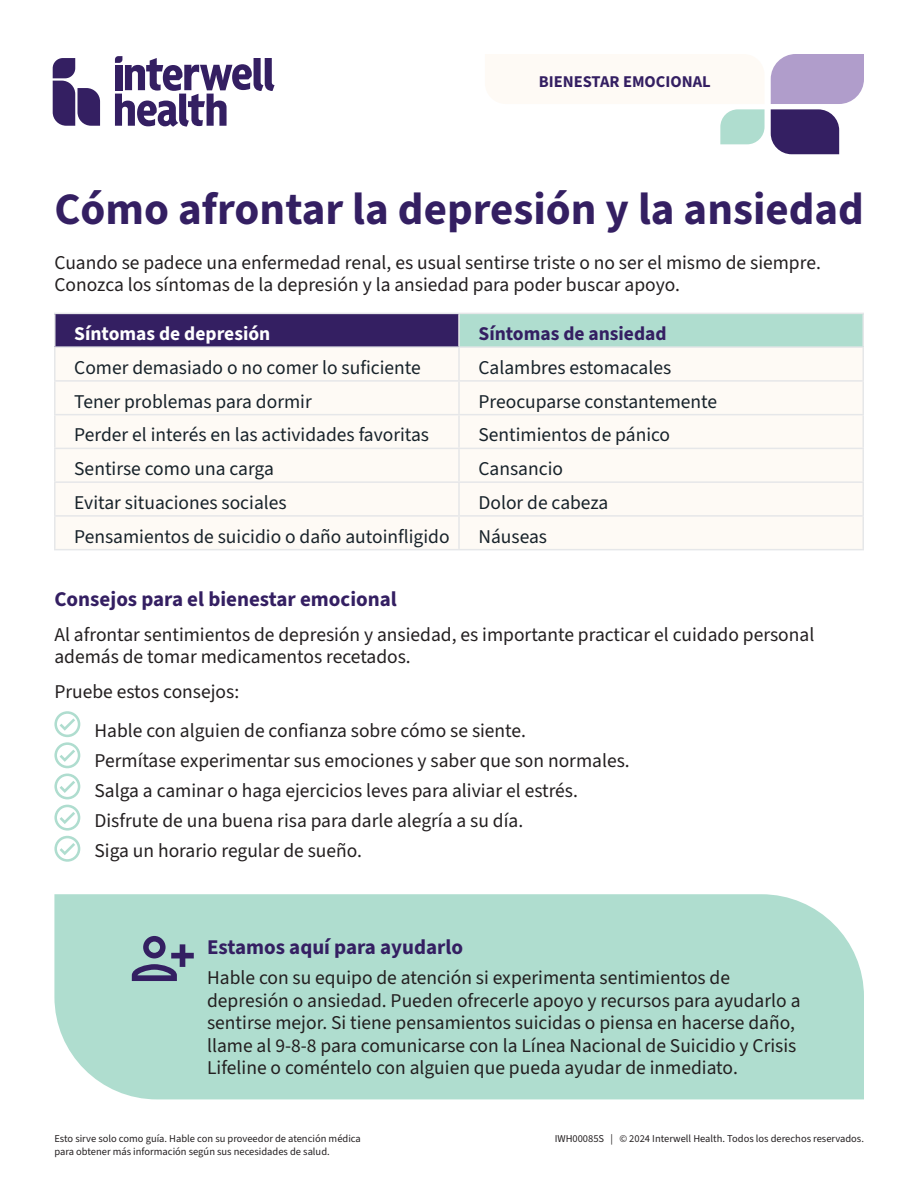
<style>
.page{position:relative;width:918px;height:1188px;background:#fff}
.page>*{position:absolute;margin:0;border:0;box-sizing:border-box;transform-origin:0 0}
.t1{font:700 45px "Source Sans 3";color:#341f62}
.t2{font:700 21px "Source Sans 3";color:#341f62}
.t3{font:19.5px/22.5px "Source Sans 3";color:#231f20}
.Body_Copy{font:19.5px "Source Sans 3";color:#17222a}
.Body_Copy-2{font:700 19.5px "Source Sans 3";color:#fff}
.Body_Copy-3{font:700 19.5px "Source Sans 3";color:#341f62}
.t4{font:700 16.5px "Source Sans 3";color:#341f62}
.t5{font:10.5px/12.6px "Source Sans 3";color:#231f20}
</style>
<div class="page">
<div style="left:55px;top:313px;width:404px;height:34px;background:#341f62"></div>
<div style="left:459px;top:313px;width:404px;height:34px;background:#afddcf"></div>
<div style="left:56px;top:413px;width:806px;height:136px;background:#fefaf5"></div>
<hr style="left:54px;top:313px;width:405px;height:1px;background:#e6e7e9">
<hr style="left:54px;top:314px;width:2px;height:32px;background:#e6e7e9">
<hr style="left:459px;top:313px;width:405px;height:1px;background:#e6e7e9">
<hr style="left:458px;top:314px;width:2px;height:32px;background:#e6e7e9">
<hr style="left:862px;top:314px;width:2px;height:32px;background:#e6e7e9">
<hr style="left:54px;top:346px;width:405px;height:2px;background:#e6e7e9">
<hr style="left:54px;top:348px;width:2px;height:32px;background:#e6e7e9">
<hr style="left:459px;top:346px;width:405px;height:2px;background:#e6e7e9">
<hr style="left:458px;top:348px;width:2px;height:32px;background:#e6e7e9">
<hr style="left:862px;top:348px;width:2px;height:32px;background:#e6e7e9">
<hr style="left:54px;top:380px;width:405px;height:2px;background:#e6e7e9">
<hr style="left:54px;top:382px;width:2px;height:32px;background:#e6e7e9">
<hr style="left:459px;top:380px;width:405px;height:2px;background:#e6e7e9">
<hr style="left:458px;top:382px;width:2px;height:32px;background:#e6e7e9">
<hr style="left:862px;top:382px;width:2px;height:32px;background:#e6e7e9">
<hr style="left:54px;top:414px;width:405px;height:1px;background:#e6e7e9">
<hr style="left:54px;top:415px;width:2px;height:33px;background:#e6e7e9">
<hr style="left:459px;top:414px;width:405px;height:1px;background:#e6e7e9">
<hr style="left:458px;top:415px;width:2px;height:33px;background:#e6e7e9">
<hr style="left:862px;top:415px;width:2px;height:33px;background:#e6e7e9">
<hr style="left:54px;top:448px;width:405px;height:1px;background:#e6e7e9">
<hr style="left:54px;top:449px;width:2px;height:32px;background:#e6e7e9">
<hr style="left:459px;top:448px;width:405px;height:1px;background:#e6e7e9">
<hr style="left:458px;top:449px;width:2px;height:32px;background:#e6e7e9">
<hr style="left:862px;top:449px;width:2px;height:32px;background:#e6e7e9">
<hr style="left:54px;top:481px;width:405px;height:2px;background:#e6e7e9">
<hr style="left:54px;top:483px;width:2px;height:32px;background:#e6e7e9">
<hr style="left:459px;top:481px;width:405px;height:2px;background:#e6e7e9">
<hr style="left:458px;top:483px;width:2px;height:32px;background:#e6e7e9">
<hr style="left:862px;top:483px;width:2px;height:32px;background:#e6e7e9">
<hr style="left:54px;top:515px;width:405px;height:2px;background:#e6e7e9">
<hr style="left:54px;top:517px;width:2px;height:32px;background:#e6e7e9">
<hr style="left:459px;top:515px;width:405px;height:2px;background:#e6e7e9">
<hr style="left:458px;top:517px;width:2px;height:32px;background:#e6e7e9">
<hr style="left:862px;top:517px;width:2px;height:32px;background:#e6e7e9">
<hr style="left:54px;top:549px;width:405px;height:1px;background:#e6e7e9">
<hr style="left:459px;top:549px;width:405px;height:1px;background:#e6e7e9">
<div style="left:54px;top:894px;width:810px;height:205px;background:#afddcf"></div>
<svg style="left:132px;top:936px;width:62px;height:45px;background:#8197a6"></svg>
<svg style="left:54px;top:711px;width:26px;height:57px"></svg>
<svg style="left:54px;top:774px;width:26px;height:25px"></svg>
<svg style="left:53px;top:58px;width:47px;height:68px"></svg>
<svg style="left:115px;top:56px;width:160px;height:71px"></svg>
<svg style="left:771px;top:54px;width:93px;height:100px"></svg>
<svg style="left:720px;top:109px;width:45px;height:35px;background:#b7e0d4"></svg>
<svg style="left:54px;top:805px;width:26px;height:57px"></svg>
<h1 class="t4" style="left:539px;top:71px;width:173px">BIENESTAR EMOCIONAL</h1>
<h1 class="t1" style="left:54px;top:180px;width:811px">Cómo afrontar la depresión y la ansiedad</h1>
<h1 class="t3" style="left:54px;top:251px;width:768px">Cuando se padece una enfermedad renal, es usual sentirse triste o no ser el mismo de siempre.<br>Conozca los síntomas de la depresión y la ansiedad para poder buscar apoyo.</h1>
<p class="Body_Copy-2" style="left:74px;top:321px;width:198px">Síntomas de depresión</p>
<p class="Body_Copy-3" style="left:478px;top:321px;width:190px">Síntomas de ansiedad</p>
<p class="Body_Copy" style="left:74px;top:355px;width:348px">Comer demasiado o no comer lo suficiente</p>
<p class="Body_Copy" style="left:478px;top:355px;width:194px">Calambres estomacales</p>
<p class="Body_Copy" style="left:74px;top:389px;width:239px">Tener problemas para dormir</p>
<p class="Body_Copy" style="left:478px;top:389px;width:240px">Preocuparse constantemente</p>
<p class="Body_Copy" style="left:74px;top:423px;width:356px">Perder el interés en las actividades favoritas</p>
<p class="Body_Copy" style="left:478px;top:423px;width:193px">Sentimientos de pánico</p>
<p class="Body_Copy" style="left:74px;top:456px;width:201px">Sentirse como una carga</p>
<p class="Body_Copy" style="left:478px;top:456px;width:86px">Cansancio</p>
<p class="Body_Copy" style="left:74px;top:490px;width:214px">Evitar situaciones sociales</p>
<p class="Body_Copy" style="left:478px;top:490px;width:131px">Dolor de cabeza</p>
<p class="Body_Copy" style="left:74px;top:524px;width:377px">Pensamientos de suicidio o daño autoinfligido</p>
<p class="Body_Copy" style="left:478px;top:524px;width:70px">Náuseas</p>
<h1 class="t2" style="left:54px;top:586px;width:344px">Consejos para el bienestar emocional</h1>
<h1 class="t3" style="left:54px;top:623px;width:761px">Al afrontar sentimientos de depresión y ansiedad, es importante practicar el cuidado personal además de tomar medicamentos recetados.</h1>
<h1 class="t3" style="left:54px;top:680px;width:186px">Pruebe estos consejos:</h1>
<h1 class="t3" style="left:94px;top:720px;width:433px">Hable con alguien de confianza sobre cómo se siente.</h1>
<h1 class="t3" style="left:94px;top:750px;width:537px">Permítase experimentar sus emociones y saber que son normales.</h1>
<h1 class="t3" style="left:94px;top:780px;width:485px">Salga a caminar o haga ejercicios leves para aliviar el estrés.</h1>
<h1 class="t3" style="left:94px;top:810px;width:430px">Disfrute de una buena risa para darle alegría a su día.</h1>
<h1 class="t3" style="left:94px;top:840px;width:269px">Siga un horario regular de sueño.</h1>
<h1 class="t2" style="left:207px;top:933px;width:258px">Estamos aquí para ayudarlo</h1>
<h1 class="t3" style="left:207px;top:966px;width:595px">Hable con su equipo de atención si experimenta sentimientos de depresión o ansiedad. Pueden ofrecerle apoyo y recursos para ayudarlo a sentirse mejor. Si tiene pensamientos suicidas o piensa en hacerse daño, llame al 9-8-8 para comunicarse con la Línea Nacional de Suicidio y Crisis Lifeline o coméntelo con alguien que pueda ayudar de inmediato.</h1>
<p class="t5" style="left:54px;top:1133px;width:308px">Esto sirve solo como guía. Hable con su proveedor de atención médica para obtener más información según sus necesidades de salud.</p>
<p class="t5" style="left:555px;top:1132px;width:311px">IWH00085S | © 2024 Interwell Health. Todos los derechos reservados.</p>
</div>
